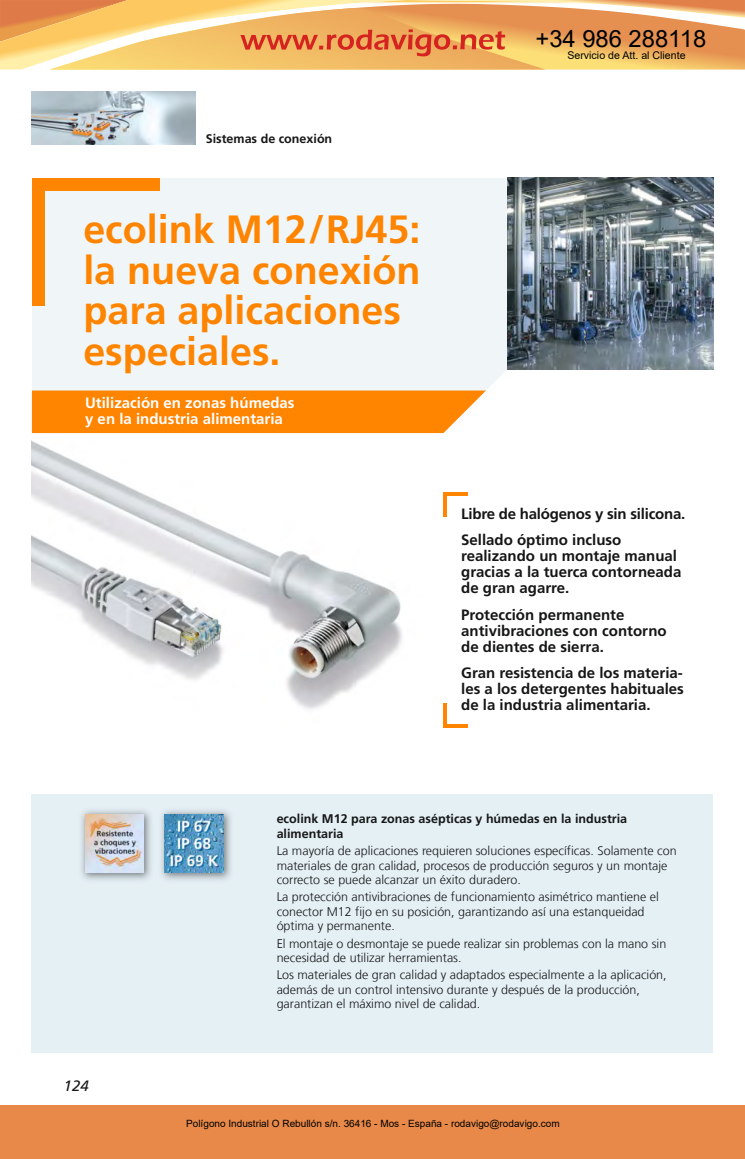
<style>
.page{position:relative;width:745px;height:1159px;background:#fff}
.page>*{position:absolute;margin:0;border:0;box-sizing:border-box;transform-origin:0 0}
.t1{font:700 39.38px/40.8px "Frutiger LT Com";color:#ff8400}
.t2{font:23.75px "Arial";color:#000}
.t3{font:700 15px/16px "Frutiger LT Com";color:#151616}
.t4{font:700 15px/16px "Frutiger LT Com";color:#fff}
.t5{font:italic 15px "Frutiger LT Com";color:#151616}
.t6{font:300 12.5px/14.1px "Frutiger LT Com";color:#151616}
.t7{font:700 12.5px/14.1px "Frutiger LT Com";color:#151616}
.t8{font:10.62px "Arial";color:#000}
.t9{font:10px "Arial";color:#000}
</style>
<div class="page">
<img style="left:32px;top:433px;width:390px;height:276px">
<div style="left:32px;top:794px;width:680px;height:259px;background:#e5f0f5"></div>
<div style="left:32px;top:178px;width:475px;height:214px;background:#f0f6f8"></div>
<img style="left:507px;top:178px;width:205px;height:191px">
<div style="left:32px;top:390px;width:453px;height:43px;background:#ff8400"></div>
<div style="left:32px;top:178px;width:127px;height:12px;background:#ff8400"></div>
<div style="left:32px;top:178px;width:12px;height:127px;background:#ff8400"></div>
<img style="left:81px;top:810px;width:150px;height:70px">
<img style="left:85px;top:814px;width:59px;height:58px">
<img style="left:157px;top:810px;width:1px;height:70px">
<img style="left:165px;top:814px;width:58px;height:58px">
<img style="left:32px;top:91px;width:163px;height:53px">
<hr style="left:443px;top:492px;width:25px;height:4px;background:#ff8400">
<hr style="left:443px;top:492px;width:3px;height:25px;background:#ff8400">
<hr style="left:443px;top:724px;width:25px;height:4px;background:#ff8400">
<hr style="left:443px;top:703px;width:3px;height:25px;background:#ff8400">
<div style="left:0;top:1105px;width:744px;height:54px;background:#e88949"></div>
<svg style="left:0;top:0;width:744px;height:70px"></svg>
<h2 class="t2" style="left:535px;top:22px;width:172px">+34 986 288118</h2>
<p class="t7" style="left:206px;top:133px;width:128px">Sistemas de conexión</p>
<h1 class="t1" style="left:83px;top:212px;width:338px">ecolink M12/RJ45: la nueva conexión para aplicaciones especiales.</h1>
<p class="t4" style="left:85px;top:395px;width:211px">Utilización en zonas húmedas y en la industria alimentaria</p>
<p class="t8" style="left:567px;top:48px;width:120px">Servicio de Att. al Cliente</p>
<p class="t3" style="left:461px;top:501px;width:226px;line-height:26.6px">Libre de halógenos y sin silicona.<br>Sellado óptimo incluso</p>
<p class="t3" style="left:461px;top:549px;width:222px">realizando un montaje manual gracias a la tuerca contorneada de gran agarre.</p>
<p class="t3" style="left:461px;top:608px;width:207px">Protección permanente antivibraciones con contorno de dientes de sierra.</p>
<p class="t3" style="left:461px;top:666px;width:224px;text-align:justify">Gran resistencia de los materia&shy;les a los detergentes habituales de la industria alimentaria.</p>
<p class="t5" style="left:64px;top:1077px;width:27px">124</p>
<p class="t7" style="left:276px;top:813px;width:352px">ecolink M12 para zonas asépticas y húmedas en la industria alimentaria</p>
<p class="t6" style="left:276px;top:844px;width:401px">La mayoría de aplicaciones requieren soluciones específicas. Solamente con materiales de gran calidad, procesos de producción seguros y un montaje correcto se puede alcanzar un éxito duradero.</p>
<p class="t6" style="left:276px;top:890px;width:383px">La protección antivibraciones de funcionamiento asimétrico mantiene el conector M12 fijo en su posición, garantizando así una estanqueidad óptima y permanente.</p>
<p class="t6" style="left:276px;top:936px;width:391px">El montaje o desmontaje se puede realizar sin problemas con la mano sin necesidad de utilizar herramientas.</p>
<p class="t6" style="left:276px;top:968px;width:391px">Los materiales de gran calidad y adaptados especialmente a la aplicación, además de un control intensivo durante y después de la producción, garantizan el máximo nivel de calidad.</p>
<p class="t9" style="left:186px;top:1117px;width:375px">Polígono Industrial O Rebullón s/n. 36416 - Mos - España - rodavigo@rodavigo.com</p>
</div>
